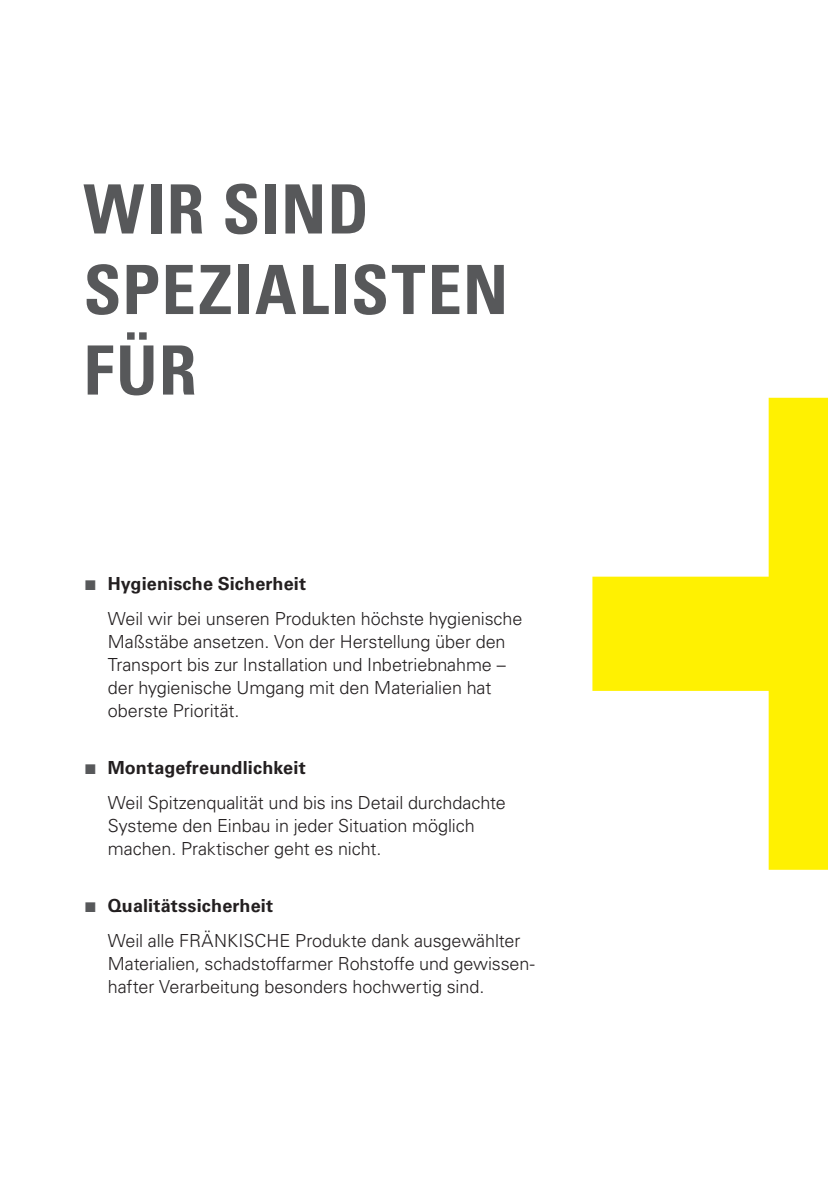
<style>
.page{position:relative;width:828px;height:1191px;background:#fff}
.page>*{position:absolute;margin:0;border:0;box-sizing:border-box;transform-origin:0 0}
.t1{font:700 condensed 68px/80.6px "Univers LT Pro";letter-spacing:.025em;color:#57585a}
.t2{font:300 18px/23px "Univers LT Pro 45";letter-spacing:-.005em;color:#231f20}
.t3{font:700 18px "Univers LT Pro 65";letter-spacing:.01em;color:#231f20}
.s1{color:#57585a}
</style>
<div class="page">
<svg style="left:592px;top:398px;width:236px;height:471px"></svg>
<h1 class="t1" style="left:84px;top:168px;width:426px">WIR SIND<br>SPEZIALISTEN<br>FÜR</h1>
<p class="t3" style="left:85px;top:571px;width:223px"><span class="s1">■</span> Hygienische Sicherheit</p>
<p class="t2" style="left:108px;top:606px;width:416px">Weil wir bei unseren Produkten höchste hygienische Maßstäbe ansetzen. Von der Herstellung über den Transport bis zur Installation und Inbetriebnahme – der hygienische Umgang mit den Materialien hat oberste Priorität.</p>
<p class="t3" style="left:85px;top:755px;width:222px"><span class="s1">■</span> Montagefreundlichkeit</p>
<p class="t2" style="left:108px;top:790px;width:399px">Weil Spitzenqualität und bis ins Detail durchdachte<br>Systeme den Einbau in jeder Situation möglich machen. Praktischer geht es nicht.</p>
<p class="t3" style="left:85px;top:893px;width:190px"><span class="s1">■</span> Qualitätssicherheit</p>
<p class="t2" style="left:108px;top:928px;width:428px">Weil alle FRÄNKISCHE Produkte dank ausgewählter<br>Materialien, schadstoffarmer Rohstoffe und gewissen&shy;hafter Verarbeitung besonders hochwertig sind.</p>
</div>
